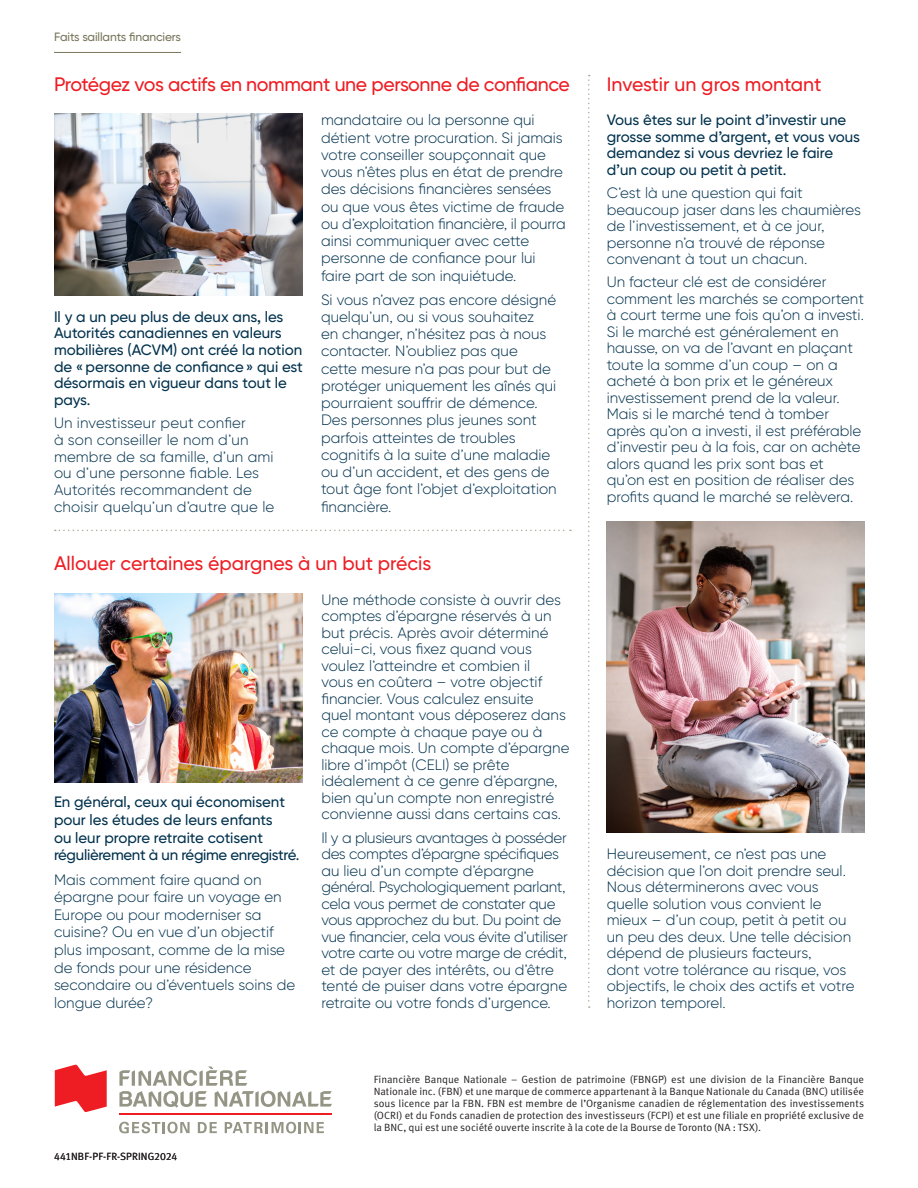
<style>
.page{position:relative;width:918px;height:1188px;background:#fff}
.page>*{position:absolute;margin:0;border:0;box-sizing:border-box;transform-origin:0 0}
.t1{font:500 19.5px "Gilroy BN";color:#ee1d23}
.t2{font:500 19.5px "Gilroy BN";letter-spacing:-.02em;color:#ee1d23}
.t3{font:300 15px/16.5px "Gilroy BN";color:#00314d}
.t4{font:500 15px/16.6px "Gilroy BN";color:#00314d}
.t5{font:300 15px/16.5px "Gilroy BN";letter-spacing:-.02em;color:#00314d}
.t6{font:500 12px "Gilroy BN";letter-spacing:-.01em;color:#78755b}
.t7{font:10.5px/12px "Meta Pro Norm";color:#231f20;text-align:justify}
.t8{font:10.5px "Meta Normal LF";letter-spacing:.01em;color:#231f20}
</style>
<div class="page">
<hr style="left:917px;top:0;width:1px;height:226px;background:#ee1d23">
<svg style="left:119px;top:1066px;width:213px;height:42px"></svg>
<svg style="left:55px;top:1065px;width:52px;height:47px"></svg>
<svg style="left:119px;top:1122px;width:71px;height:11px"></svg>
<svg style="left:198px;top:1122px;width:19px;height:11px"></svg>
<svg style="left:225px;top:1122px;width:99px;height:11px"></svg>
<hr style="left:119px;top:1114px;width:213px;height:1px;background:#ee1d23">
<hr style="left:54px;top:52px;width:127px;height:1px;background:#78755b">
<svg style="left:55px;top:530px;width:516px;height:1px"></svg>
<svg style="left:588px;top:75px;width:2px;height:933px"></svg>
<img style="left:54px;top:593px;width:248px;height:189px">
<img style="left:54px;top:113px;width:248px;height:183px">
<img style="left:607px;top:522px;width:258px;height:310px">
<p class="t6" style="left:54px;top:30px;width:129px">Faits saillants financiers</p>
<p class="t2" style="left:54px;top:72px;width:517px">Protégez vos actifs en nommant une personne de confiance</p>
<p class="t1" style="left:607px;top:72px;width:216px">Investir un gros montant</p>
<p class="t4" style="left:54px;top:308px;width:250px">Il y a un peu plus de deux ans, les<br>Autorités canadiennes en valeurs mobilières (ACVM) ont créé la notion de «personne de confiance» qui est désormais en vigueur dans tout le pays.</p>
<p class="t3" style="left:54px;top:415px;width:222px">Un investisseur peut confier<br>à son conseiller le nom d’un membre de sa famille, d’un ami ou d’une personne fiable. Les<br>Autorités recommandent de choisir quelqu’un d’autre que le</p>
<p class="t3" style="left:321px;top:111px;width:246px;line-height:17.2px">mandataire ou la personne qui détient votre procuration. Si jamais votre conseiller soupçonnait que vous n’êtes plus en état de prendre des décisions financières sensées ou que vous êtes victime de fraude ou d’exploitation financière, il pourra ainsi communiquer avec cette personne de confiance pour lui faire part de son inquiétude.</p>
<p class="t3" style="left:321px;top:291px;width:237px;line-height:17.2px">Si vous n’avez pas encore désigné quelqu’un, ou si vous souhaitez<br>en changer, n’hésitez pas à nous contacter. N’oubliez pas que cette mesure n’a pas pour but de protéger uniquement les aînés qui pourraient souffrir de démence.<br>Des personnes plus jeunes sont parfois atteintes de troubles cognitifs à la suite d’une maladie ou d’un accident, et des gens de tout âge font l’objet d’exploitation financière.</p>
<p class="t1" style="left:54px;top:551px;width:379px">Allouer certaines épargnes à un but précis</p>
<p class="t4" style="left:54px;top:793px;width:247px;line-height:17.5px">En général, ceux qui économisent pour les études de leurs enfants<br>ou leur propre retraite cotisent régulièrement à un régime enregistré.</p>
<p class="t3" style="left:54px;top:870px;width:243px;line-height:17.5px">Mais comment faire quand on épargne pour faire un voyage en<br>Europe ou pour moderniser sa cuisine? Ou en vue d’un objectif plus imposant, comme de la mise de fonds pour une résidence secondaire ou d’éventuels soins de longue durée?</p>
<p class="t3" style="left:321px;top:591px;width:250px">Une méthode consiste à ouvrir des comptes d’épargne réservés à un but précis. Après avoir déterminé celui-ci, vous fixez quand vous voulez l’atteindre et combien il<br>vous en coûtera – votre objectif financier. Vous calculez ensuite<br>quel montant vous déposerez dans ce compte à chaque paye ou à chaque mois. Un compte d’épargne libre d’impôt (CELI) se prête idéalement à ce genre d’épargne, bien qu’un compte non enregistré convienne aussi dans certains cas.</p>
<p class="t5" style="left:321px;top:829px;width:248px">Il y a plusieurs avantages à posséder des comptes d’épargne spécifiques au lieu d’un compte d’épargne général. Psychologiquement parlant, cela vous permet de constater que vous approchez du but. Du point de vue financier, cela vous évite d’utiliser votre carte ou votre marge de crédit, et de payer des intérêts, ou d’être tenté de puiser dans votre épargne retraite ou votre fonds d’urgence.</p>
<p class="t4" style="left:607px;top:112px;width:255px">Vous êtes sur le point d’investir une grosse somme d’argent, et vous vous demandez si vous devriez le faire d’un coup ou petit à petit.</p>
<p class="t3" style="left:607px;top:184px;width:256px">C’est là une question qui fait beaucoup jaser dans les chaumières de l’investissement, et à ce jour, personne n’a trouvé de réponse convenant à tout un chacun.</p>
<p class="t3" style="left:607px;top:274px;width:259px">Un facteur clé est de considérer comment les marchés se comportent à court terme une fois qu’on a investi.<br>Si le marché est généralement en hausse, on va de l’avant en plaçant toute la somme d’un coup – on a acheté à bon prix et le généreux investissement prend de la valeur.<br>Mais si le marché tend à tomber après qu’on a investi, il est préférable d’investir peu à la fois, car on achète alors quand les prix sont bas et qu’on est en position de réaliser des profits quand le marché se relèvera.</p>
<p class="t3" style="left:607px;top:846px;width:250px">Heureusement, ce n’est pas une décision que l’on doit prendre seul.<br>Nous déterminerons avec vous quelle solution vous convient le mieux – d’un coup, petit à petit ou un peu des deux. Une telle décision dépend de plusieurs facteurs,<br>dont votre tolérance au risque, vos objectifs, le choix des actifs et votre horizon temporel.</p>
<p class="t8" style="left:54px;top:1151px;width:125px">441NBF-PF-FR-SPRING2024</p>
<p class="t7" style="left:374px;top:1073px;width:492px">Financière Banque Nationale – Gestion de patrimoine (FBNGP) est une division de la Financière Banque Nationale inc. (FBN) et une marque de commerce appartenant à la Banque Nationale du Canada (BNC) utilisée sous licence par la FBN. FBN est membre de l’Organisme canadien de réglementation des investissements (OCRI) et du Fonds canadien de protection des investisseurs (FCPI) et est une filiale en propriété exclusive de la BNC, qui est une société ouverte inscrite à la cote de la Bourse de Toronto (NA : TSX).</p>
</div>
